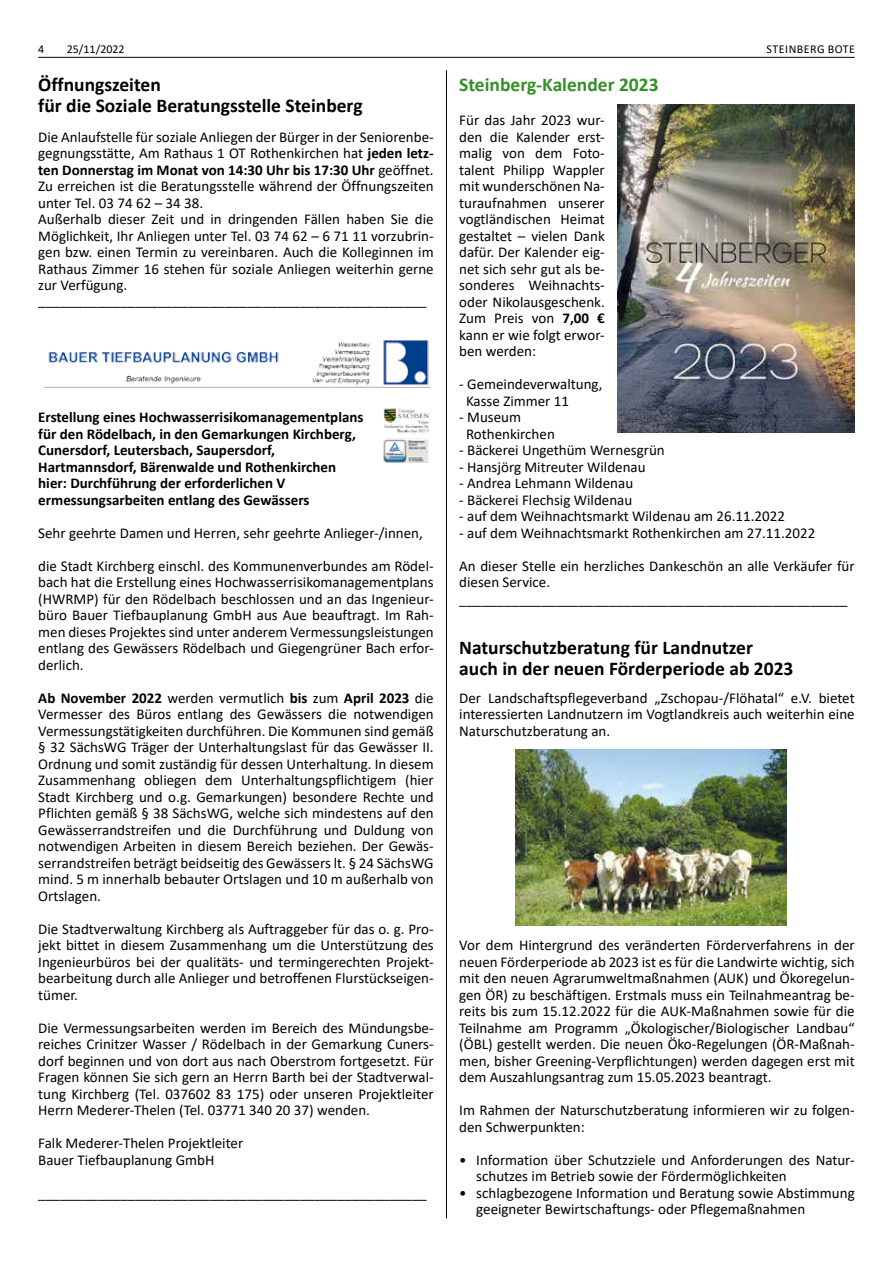
<style>
.page{position:relative;width:893px;height:1263px;background:#fff}
.page>*{position:absolute;margin:0;border:0;box-sizing:border-box;transform-origin:0 0}
.t1{font:700 19.5px/21px "Calibri";color:#000}
.t2{font:700 19.5px "Calibri";color:#358f27}
.t3{font:15px/16.5px "Calibri";color:#000}
.t4{font:700 15px/16.5px "Calibri";color:#000}
.t5{font:12px "Calibri";letter-spacing:.035em;color:#000}
.s1{font-weight:700}
</style>
<div class="page">
<hr style="left:38px;top:57px;width:817px;height:1px;background:#000">
<hr style="left:446px;top:70px;width:1px;height:1148px;background:#000">
<img style="left:43px;top:340px;width:388px;height:123px">
<img style="left:516px;top:749px;width:271px;height:176px">
<img style="left:618px;top:105px;width:237px;height:327px">
<p class="t5" style="left:38px;top:41px;width:8px">4</p>
<p class="t5" style="left:67px;top:41px;width:59px">25/11/2022</p>
<p class="t5" style="left:767px;top:41px;width:90px">STEINBERG BOTE</p>
<h1 class="t1" style="left:38px;top:74px;width:326px">Öffnungszeiten<br>für die Soziale Beratungsstelle Steinberg</h1>
<p class="t3" style="left:38px;top:128px;width:397px">Die Anlaufstelle für soziale Anliegen der Bürger in der Seniorenbe&shy;gegnungsstätte, Am Rathaus 1 OT Rothenkirchen hat <span class="s1">jeden letz&shy;ten Donnerstag im Monat von 14:30 Uhr bis 17:30 Uhr</span> geöffnet.<br>Zu erreichen ist die Beratungsstelle während der Öffnungszeiten unter Tel. 03 74 62 – 34 38.<br>Außerhalb dieser Zeit und in dringenden Fällen haben Sie die Möglichkeit, Ihr Anliegen unter Tel. 03 74 62 – 6 71 11 vorzubrin&shy;gen bzw. einen Termin zu vereinbaren. Auch die Kolleginnen im Rathaus Zimmer 16 stehen für soziale Anliegen weiterhin gerne zur Verfügung.</p>
<p class="t3" style="left:38px;top:291px;width:390px">____________________________________________________</p>
<h1 class="t2" style="left:459px;top:71px;width:201px">Steinberg-Kalender 2023</h1>
<p class="t3" style="left:459px;top:111px;width:147px;text-align:justify">Für das Jahr 2023 wur&shy;den die Kalender erst&shy;malig von dem Foto&shy;talent Philipp Wappler mit wunderschönen Na&shy;turaufnahmen unserer vogtländischen Heimat gestaltet – vielen Dank dafür. Der Kalender eig&shy;net sich sehr gut als be&shy;sonderes Weihnachts&shy;oder Nikolausgeschenk.<br>Zum Preis von <span class="s1">7,00 € </span>kann er wie folgt erwor&shy;ben werden:</p>
<p class="t3" style="left:466px;top:375px;width:138px;text-indent:-7px">- Gemeindeverwaltung,<br>Kasse Zimmer 11</p>
<p class="t3" style="left:466px;top:408px;width:90px;text-indent:-7px">- Museum<br>Rothenkirchen</p>
<p class="t3" style="left:459px;top:441px;width:207px">- Bäckerei Ungethüm Wernesgrün</p>
<p class="t3" style="left:459px;top:458px;width:188px">- Hansjörg Mitreuter Wildenau</p>
<p class="t3" style="left:459px;top:474px;width:175px">- Andrea Lehmann Wildenau</p>
<p class="t3" style="left:459px;top:491px;width:175px">- Bäckerei Flechsig Wildenau</p>
<p class="t3" style="left:459px;top:507px;width:327px">- auf dem Weihnachtsmarkt Wildenau am 26.11.2022</p>
<p class="t3" style="left:459px;top:524px;width:358px">- auf dem Weihnachtsmarkt Rothenkirchen am 27.11.2022</p>
<p class="t3" style="left:459px;top:557px;width:397px">An dieser Stelle ein herzliches Dankeschön an alle Verkäufer für diesen Service. ____________________________________________________</p>
<h1 class="t1" style="left:459px;top:637px;width:336px">Naturschutzberatung für Landnutzer auch in der neuen Förderperiode ab 2023</h1>
<p class="t3" style="left:459px;top:689px;width:397px;text-align:justify">Der Landschaftspflegeverband „Zschopau-/Flöhatal“ e.V. bietet interessierten Landnutzern im Vogtlandkreis auch weiterhin eine Naturschutzberatung an.</p>
<p class="t4" style="left:38px;top:409px;width:327px">Erstellung eines Hochwasserrisikomanagementplans für den Rödelbach, in den Gemarkungen Kirchberg, Cunersdorf, Leutersbach, Saupersdorf, Hartmannsdorf, Bärenwalde und Rothenkirchen hier: Durchführung der erforderlichen V ermessungsarbeiten entlang des Gewässers</p>
<p class="t3" style="left:38px;top:524px;width:386px">Sehr geehrte Damen und Herren, sehr geehrte Anlieger-/innen,</p>
<p class="t3" style="left:38px;top:557px;width:397px;text-align:justify">die Stadt Kirchberg einschl. des Kommunenverbundes am Rödel&shy;bach hat die Erstellung eines Hochwasserrisikomanagementplans (HWRMP) für den Rödelbach beschlossen und an das Ingenieur&shy;büro Bauer Tiefbauplanung GmbH aus Aue beauftragt. Im Rah&shy;men dieses Projektes sind unter anderem Vermessungsleistungen entlang des Gewässers Rödelbach und Giegengrüner Bach erfor&shy;derlich.</p>
<p class="t3" style="left:38px;top:689px;width:397px;text-align:justify"><span class="s1">Ab November 2022</span> werden vermutlich <span class="s1">bis</span> zum <span class="s1">April 2023</span> die Vermesser des Büros entlang des Gewässers die notwendigen Vermessungstätigkeiten durchführen. Die Kommunen sind gemäß § 32 SächsWG Träger der Unterhaltungslast für das Gewässer II.<br>Ordnung und somit zuständig für dessen Unterhaltung. In diesem Zusammenhang obliegen dem Unterhaltungspflichtigem (hier Stadt Kirchberg und o.g. Gemarkungen) besondere Rechte und Pflichten gemäß § 38 SächsWG, welche sich mindestens auf den Gewässerrandstreifen und die Durchführung und Duldung von notwendigen Arbeiten in diesem Bereich beziehen. Der Gewäs&shy;serrandstreifen beträgt beidseitig des Gewässers lt. § 24 SächsWG mind. 5 m innerhalb bebauter Ortslagen und 10 m außerhalb von Ortslagen.</p>
<p class="t3" style="left:38px;top:920px;width:397px;text-align:justify">Die Stadtverwaltung Kirchberg als Auftraggeber für das o. g. Pro&shy;jekt bittet in diesem Zusammenhang um die Unterstützung des Ingenieurbüros bei der qualitäts- und termingerechten Projekt&shy;bearbeitung durch alle Anlieger und betroffenen Flurstückseigen&shy;tümer.</p>
<p class="t3" style="left:38px;top:1019px;width:397px;text-align:justify">Die Vermessungsarbeiten werden im Bereich des Mündungsbe&shy;reiches Crinitzer Wasser / Rödelbach in der Gemarkung Cuners&shy;dorf beginnen und von dort aus nach Oberstrom fortgesetzt. Für Fragen können Sie sich gern an Herrn Barth bei der Stadtverwal&shy;tung Kirchberg (Tel. 037602 83 175) oder unseren Projektleiter Herrn Mederer-Thelen (Tel. 03771 340 20 37) wenden.</p>
<p class="t3" style="left:38px;top:1134px;width:207px">Falk Mederer-Thelen Projektleiter<br>Bauer Tiefbauplanung GmbH</p>
<p class="t3" style="left:38px;top:1184px;width:390px">____________________________________________________</p>
<p class="t3" style="left:459px;top:936px;width:397px;text-align:justify">Vor dem Hintergrund des veränderten Förderverfahrens in der neuen Förderperiode ab 2023 ist es für die Landwirte wichtig, sich mit den neuen Agrarumweltmaßnahmen (AUK) und Ökoregelun&shy;gen ÖR) zu beschäftigen. Erstmals muss ein Teilnahmeantrag be&shy;reits bis zum 15.12.2022 für die AUK-Maßnahmen sowie für die Teilnahme am Programm „Ökologischer/Biologischer Landbau“ (ÖBL) gestellt werden. Die neuen Öko-Regelungen (ÖR-Maßnah&shy;men, bisher Greening-Verpflichtungen) werden dagegen erst mit dem Auszahlungsantrag zum 15.05.2023 beantragt.</p>
<p class="t3" style="left:459px;top:1101px;width:397px">Im Rahmen der Naturschutzberatung informieren wir zu folgen&shy;den Schwerpunkten:</p>
<p class="t3" style="left:476px;top:1151px;width:380px;text-indent:-17px">• Information über Schutzziele und Anforderungen des Natur&shy;schutzes im Betrieb sowie der Fördermöglichkeiten</p>
<p class="t3" style="left:476px;top:1184px;width:380px;text-indent:-17px">• schlagbezogene Information und Beratung sowie Abstimmung geeigneter Bewirtschaftungs- oder Pflegemaßnahmen</p>
</div>
